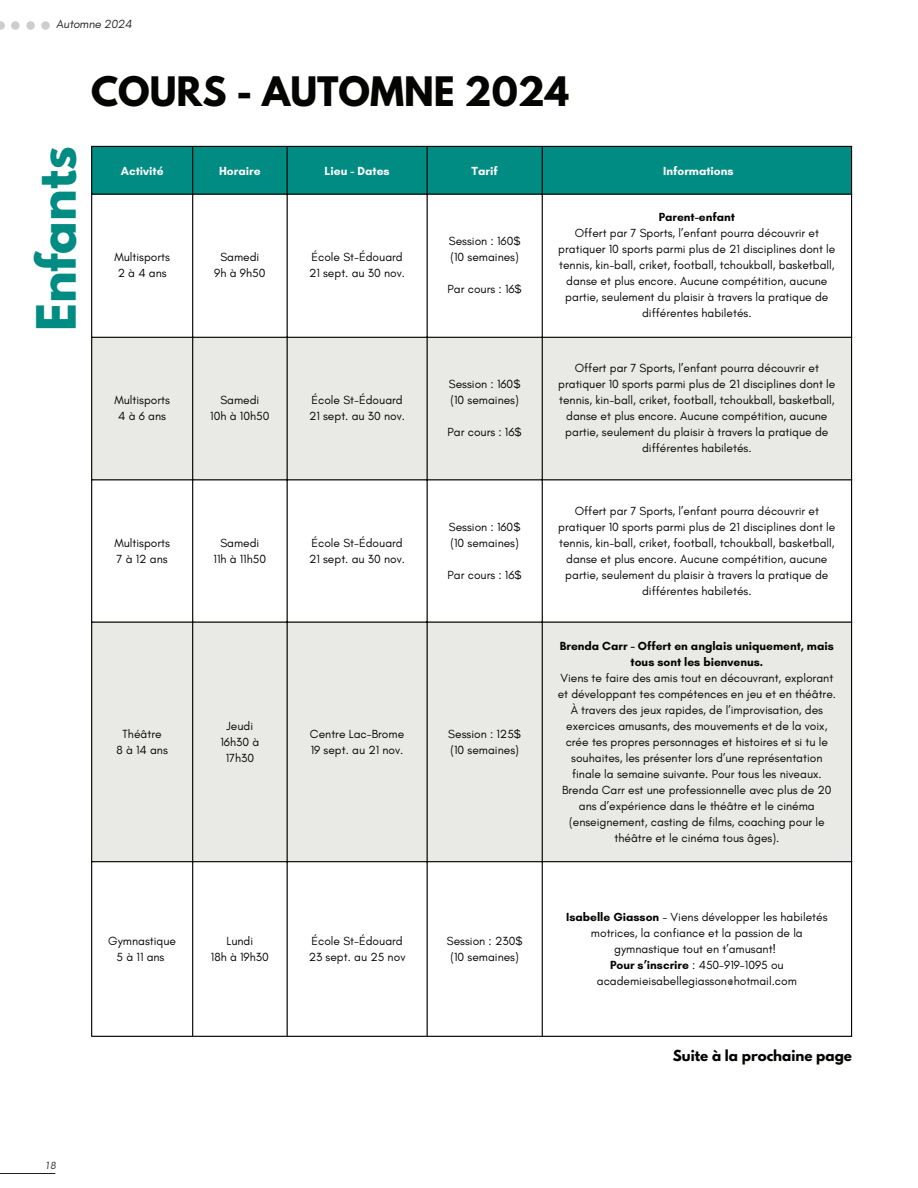
<style>
.page{position:relative;width:918px;height:1188px;background:#fff}
.page>*{position:absolute;margin:0;border:0;box-sizing:border-box;transform-origin:0 0}
.t1{font:700 48px "League Spartan";color:#008b83}
.t2{font:700 36px "League Spartan";color:#040503}
.t3{font:700 13.5px "League Spartan";color:#040503}
.t4{font:12px/16px "Glacial Indifference";color:#040503;text-align:center}
.t5{font:700 12px/16px "Glacial Indifference";color:#040503;text-align:center}
.t6{font:700 12px "Glacial Indifference";color:#fff}
.t7{font:12px "Glacial Indifference";color:#231f20}
.t8{font:10.5px "Glacial Indifference";color:#231f20}
.s1{font-weight:700}
</style>
<div class="page">
<hr style="left:0;top:1173px;width:55px;height:1px;background:#231f20">
<svg style="left:0;top:21px;width:5px;height:9px"></svg>
<div style="left:11px;top:21px;width:9px;height:9px;background:#cccdcf;border-radius:50%"></div>
<div style="left:26px;top:21px;width:9px;height:9px;background:#cccdcf;border-radius:50%"></div>
<div style="left:41px;top:21px;width:9px;height:9px;background:#cccdcf;border-radius:50%"></div>
<div style="left:92px;top:147px;width:759px;height:47px;background:#008b83"></div>
<svg style="left:92px;top:338px;width:759px;height:523px;fill:#e9eae5"></svg>
<hr style="left:91px;top:147px;width:1px;height:889px;background:#040503">
<hr style="left:192px;top:147px;width:1px;height:889px;background:#040503">
<hr style="left:287px;top:147px;width:1px;height:889px;background:#040503">
<hr style="left:427px;top:147px;width:1px;height:889px;background:#040503">
<hr style="left:542px;top:147px;width:1px;height:889px;background:#040503">
<hr style="left:851px;top:147px;width:1px;height:889px;background:#040503">
<hr style="left:91px;top:146px;width:761px;height:1px;background:#040503">
<hr style="left:91px;top:194px;width:761px;height:1px;background:#040503">
<hr style="left:91px;top:337px;width:761px;height:1px;background:#040503">
<hr style="left:91px;top:479px;width:761px;height:1px;background:#040503">
<hr style="left:91px;top:622px;width:761px;height:1px;background:#040503">
<hr style="left:91px;top:861px;width:761px;height:1px;background:#040503">
<hr style="left:91px;top:1036px;width:761px;height:1px;background:#040503">
<p class="t7" style="left:56px;top:17px;width:79px">Automne 2024</p>
<h2 class="t2" style="left:91px;top:63px;width:479px">COURS - AUTOMNE 2024</h2>
<h1 class="t1" style="left:19px;top:331px;width:186px;rotate:-90deg">Enfants</h1>
<p class="t6" style="left:121px;top:163px;width:44px">Activité</p>
<p class="t6" style="left:219px;top:163px;width:43px">Horaire</p>
<p class="t6" style="left:325px;top:163px;width:67px">Lieu - Dates</p>
<p class="t6" style="left:472px;top:163px;width:28px">Tarif</p>
<p class="t6" style="left:663px;top:163px;width:72px">Informations</p>
<p class="t4" style="left:114px;top:249px;width:57px;text-align:left">Multisports<br>2à4ans</p>
<p class="t4" style="left:214px;top:249px;width:53px">Samedi<br>9h à 9h50</p>
<p class="t4" style="left:309px;top:249px;width:98px;text-align:left">École St-Édouard<br>21 sept. au 30 nov.</p>
<p class="t4" style="left:114px;top:393px;width:57px">Multisports<br>4à6ans</p>
<p class="t4" style="left:210px;top:393px;width:61px">Samedi<br>10h à 10h50</p>
<p class="t4" style="left:309px;top:393px;width:98px;text-align:left">École St-Édouard<br>21 sept. au 30 nov.</p>
<p class="t4" style="left:449px;top:233px;width:73px;text-align:left">Session : 160$ (10 semaines)</p>
<p class="t4" style="left:448px;top:281px;width:76px">Par cours : 16$</p>
<p class="t4" style="left:449px;top:377px;width:73px;text-align:left">Session : 160$ (10 semaines)</p>
<p class="t4" style="left:448px;top:425px;width:76px">Par cours : 16$</p>
<p class="t5" style="left:659px;top:209px;width:78px">Parent-enfant</p>
<p class="t4" style="left:558px;top:225px;width:279px">Offert par 7 Sports, l’enfant pourra découvrir et pratiquer 10 sports parmi plus de 21 disciplines dont le tennis, kin-ball, criket, football, tchoukball, basketball, danse et plus encore. Aucune compétition, aucune partie, seulement du plaisir à travers la pratique de différentes habiletés.</p>
<p class="t4" style="left:558px;top:361px;width:279px">Offert par 7 Sports, l’enfant pourra découvrir et pratiquer 10 sports parmi plus de 21 disciplines dont le tennis, kin-ball, criket, football, tchoukball, basketball, danse et plus encore. Aucune compétition, aucune partie, seulement du plaisir à travers la pratique de différentes habiletés.</p>
<p class="t4" style="left:114px;top:535px;width:57px;text-align:left">Multisports<br>7 à 12 ans</p>
<p class="t4" style="left:214px;top:535px;width:54px">Samedi<br>11h à 11h50</p>
<p class="t4" style="left:309px;top:535px;width:98px;text-align:left">École St-Édouard<br>21 sept. au 30 nov.</p>
<p class="t4" style="left:449px;top:519px;width:73px;text-align:left">Session : 160$ (10 semaines)</p>
<p class="t4" style="left:448px;top:567px;width:76px">Par cours : 16$</p>
<p class="t4" style="left:116px;top:726px;width:53px">Théâtre<br>8 à 14 ans</p>
<p class="t4" style="left:221px;top:718px;width:40px">Jeudi<br>16h30 à<br>17h30</p>
<p class="t4" style="left:310px;top:726px;width:96px;text-align:left">Centre Lac-Brome<br>19 sept. au 21 nov.</p>
<p class="t4" style="left:448px;top:726px;width:74px;text-align:left">Session : 125$ (10 semaines)</p>
<p class="t4" style="left:558px;top:503px;width:279px">Offert par 7 Sports, l’enfant pourra découvrir et pratiquer 10 sports parmi plus de 21 disciplines dont le tennis, kin-ball, criket, football, tchoukball, basketball, danse et plus encore. Aucune compétition, aucune partie, seulement du plaisir à travers la pratique de différentes habiletés.</p>
<p class="t5" style="left:560px;top:638px;width:276px">Brenda Carr - Offert en anglais uniquement, mais tous sont les bienvenus.</p>
<p class="t4" style="left:558px;top:670px;width:280px">Viens te faire des amis tout en découvrant, explorant et développant tes compétences en jeu et en théâtre.<br>À travers des jeux rapides, de l’improvisation, des exercices amusants, des mouvements et de la voix, crée tes propres personnages et histoires et si tu le souhaites, les présenter lors d’une représentation finale la semaine suivante. Pour tous les niveaux.<br>Brenda Carr est une professionnelle avec plus de 20 ans d’expérience dans le théâtre et le cinéma (enseignement, casting de films, coaching pour le théâtre et le cinéma tous âges).</p>
<p class="t4" style="left:108px;top:933px;width:69px">Gymnastique<br>5 à 11 ans</p>
<p class="t4" style="left:211px;top:933px;width:59px">Lundi<br>18h à 19h30</p>
<p class="t4" style="left:309px;top:933px;width:98px;text-align:left">École St-Édouard<br>23 sept. au 25 nov</p>
<p class="t4" style="left:447px;top:933px;width:77px">Session : 230$ (10 semaines)</p>
<p class="t4" style="left:566px;top:909px;width:263px"><span class="s1">Isabelle Giasson</span> - Viens développer les habiletés motrices, la confiance et la passion de la gymnastique tout en t’amusant!<br><span class="s1">Pour s’inscrire</span> : 450-919-1095 ou academieisabellegiasson@hotmail.com</p>
<p class="t3" style="left:673px;top:1045px;width:181px">Suite à la prochaine page</p>
<p class="t8" style="left:45px;top:1159px;width:14px">18</p>
</div>
